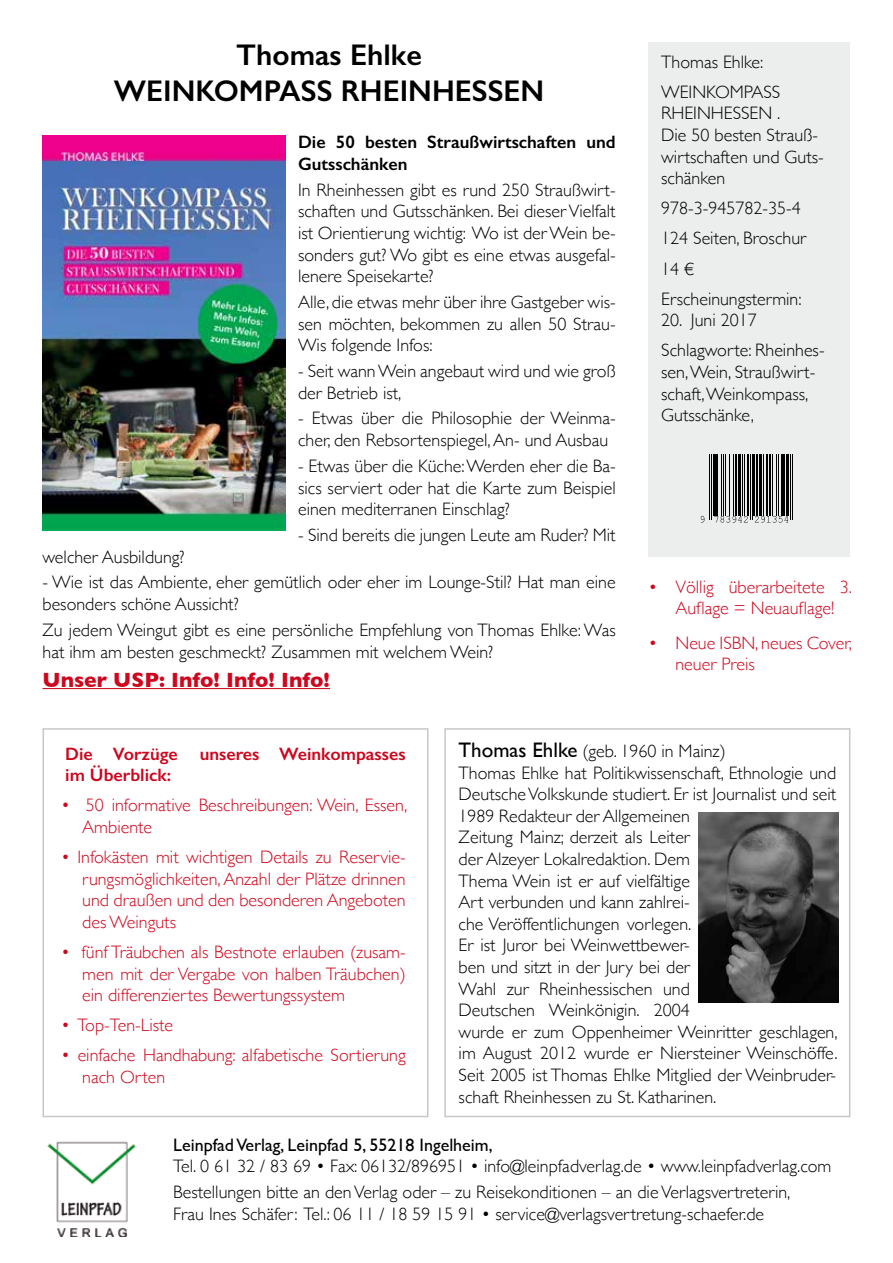
<style>
.page{position:relative;width:893px;height:1263px;background:#fff}
.page>*{position:absolute;margin:0;border:0;box-sizing:border-box;transform-origin:0 0}
.t1{font:600 30px/36px "Gill Sans";color:#000;text-align:center}
.t2{font:700 21px "Gill Sans";color:#cd071e}
.t3{font:300 18px/21.6px "Gill Sans";color:#000}
.t4{font:300 18px/21.6px "Gill Sans";color:#cd071e}
.t5{font:600 18px/21.6px "Gill Sans";color:#000}
.t6{font:600 18px/21.6px "Gill Sans";color:#cd071e}
.t7{font:18px "Gill Sans";color:#000}
.s1{font-weight:400;font-size:21px}
</style>
<div class="page">
<img style="left:698px;top:812px;width:141px;height:190px">
<img style="left:43px;top:135px;width:242px;height:396px">
<div style="left:444px;top:728px;width:406px;height:389px;border:2px solid #c6c7c8"></div>
<img style="left:47px;top:1141px;width:89px;height:95px">
<div style="left:648px;top:43px;width:202px;height:514px;background:#eceded"></div>
<div style="left:43px;top:728px;width:385px;height:389px;border:2px solid #c6c7c8"></div>
<hr style="left:709px;top:454px;width:1px;height:66px;background:#000">
<hr style="left:711px;top:454px;width:1px;height:66px;background:#000">
<hr style="left:713px;top:454px;width:2px;height:61px;background:#000">
<hr style="left:716px;top:454px;width:2px;height:61px;background:#000">
<hr style="left:721px;top:454px;width:1px;height:61px;background:#000">
<hr style="left:723px;top:454px;width:1px;height:61px;background:#000">
<hr style="left:725px;top:454px;width:1px;height:61px;background:#000">
<hr style="left:729px;top:454px;width:1px;height:61px;background:#000">
<hr style="left:733px;top:454px;width:1px;height:61px;background:#000">
<hr style="left:735px;top:454px;width:1px;height:61px;background:#000">
<hr style="left:738px;top:454px;width:3px;height:61px;background:#000">
<hr style="left:742px;top:454px;width:1px;height:61px;background:#000">
<hr style="left:744px;top:454px;width:1px;height:61px;background:#000">
<hr style="left:747px;top:454px;width:2px;height:61px;background:#000">
<hr style="left:750px;top:454px;width:1px;height:66px;background:#000">
<hr style="left:752px;top:454px;width:1px;height:66px;background:#000">
<hr style="left:753px;top:454px;width:2px;height:61px;background:#000">
<hr style="left:756px;top:454px;width:2px;height:61px;background:#000">
<hr style="left:759px;top:454px;width:3px;height:61px;background:#000">
<hr style="left:763px;top:454px;width:1px;height:61px;background:#000">
<hr style="left:766px;top:454px;width:1px;height:61px;background:#000">
<hr style="left:769px;top:454px;width:2px;height:61px;background:#000">
<hr style="left:772px;top:454px;width:1px;height:61px;background:#000">
<hr style="left:776px;top:454px;width:1px;height:61px;background:#000">
<hr style="left:778px;top:454px;width:1px;height:61px;background:#000">
<hr style="left:781px;top:454px;width:2px;height:61px;background:#000">
<hr style="left:784px;top:454px;width:1px;height:61px;background:#000">
<hr style="left:786px;top:454px;width:3px;height:61px;background:#000">
<hr style="left:790px;top:454px;width:1px;height:66px;background:#000">
<hr style="left:792px;top:454px;width:1px;height:66px;background:#000">
<svg style="left:701px;top:516px;width:3px;height:7px"></svg>
<svg style="left:715px;top:516px;width:33px;height:7px"></svg>
<svg style="left:755px;top:516px;width:33px;height:7px"></svg>
<hr style="left:43px;top:688px;width:287px;height:1px;background:#cd071e">
<h1 class="t1" style="left:114px;top:37px;width:432px">Thomas Ehlke<br>WEINkOMPASS RHEINHESSEN</h1>
<p class="t5" style="left:298px;top:131px;width:319px">Die 50 besten Straußwirtschaften und<br>Gutsschänken</p>
<p class="t3" style="left:298px;top:178px;width:319px;text-align:justify">In Rheinhessen gibt es rund 250 Straußwirt&shy;schaften und Gutsschänken. Bei dieser Vielfalt ist Orientierung wichtig: Wo ist der Wein be&shy;sonders gut? Wo gibt es eine etwas ausgefal&shy;lenere Speisekarte?</p>
<p class="t3" style="left:298px;top:290px;width:319px;text-align:justify">Alle, die etwas mehr über ihre Gastgeber wis&shy;sen möchten, bekommen zu allen 50 Strau-Wis folgende Infos:</p>
<p class="t3" style="left:298px;top:359px;width:319px">- Seit wann Wein angebaut wird und wie groß der Betrieb ist,</p>
<p class="t3" style="left:298px;top:407px;width:319px">- Etwas über die Philosophie der Weinma&shy;cher, den Rebsortenspiegel, An- und Ausbau</p>
<p class="t3" style="left:298px;top:454px;width:319px;text-align:justify">- Etwas über die Küche: Werden eher die Ba&shy;sics serviert oder hat die Karte zum Beispiel einen mediterranen Einschlag?</p>
<p class="t3" style="left:298px;top:523px;width:319px">- Sind bereits die jungen Leute am Ruder? Mit</p>
<p class="t3" style="left:43px;top:545px;width:144px">welcher Ausbildung?</p>
<p class="t3" style="left:43px;top:571px;width:575px">- Wie ist das Ambiente, eher gemütlich oder eher im Lounge-Stil? Hat man eine besonders schöne Aussicht?</p>
<p class="t3" style="left:43px;top:618px;width:575px">Zu jedem Weingut gibt es eine persönliche Empfehlung von Thomas Ehlke: Was hat ihm am besten geschmeckt? Zusammen mit welchem Wein?</p>
<p class="t2" style="left:43px;top:663px;width:289px">Unser USP: Info! Info! Info!</p>
<p class="t3" style="left:661px;top:46px;width:104px;line-height:30.2px">Thomas Ehlke:<br>Weinkompass</p>
<p class="t3" style="left:661px;top:102px;width:73px">Rheinhessen</p>
<p class="t3" style="left:661px;top:102px;width:164px;text-indent:116px">.<br>Die 50 besten Strauß&shy;wirtschaften und Guts&shy;schänken</p>
<p class="t3" style="left:661px;top:192px;width:146px;line-height:30.2px">978-3-945782-35-4<br>124 Seiten, Broschur<br>14 €<br>Erscheinungstermin:</p>
<p class="t3" style="left:661px;top:304px;width:165px;line-height:30.2px">20. Juni 2017<br>Schlagworte: Rheinhes-</p>
<p class="t3" style="left:661px;top:360px;width:156px">sen, Wein, Straußwirt&shy;schaft, Weinkompass,<br>Gutsschänke,</p>
<p class="t4" style="left:648px;top:575px;width:205px;text-align:center">• Völlig überarbeitete 3.<br>Auflage = Neuauflage!</p>
<p class="t4" style="left:675px;top:631px;width:178px;text-indent:-27px">• Neue ISBN, neues Cover, neuer Preis</p>
<p class="t6" style="left:65px;top:743px;width:342px">Die Vorzüge unseres Weinkompasses im Überblick:</p>
<p class="t4" style="left:82px;top:794px;width:326px;text-indent:-21px">• 50 informative Beschreibungen: Wein, Essen,<br>Ambiente</p>
<p class="t4" style="left:82px;top:845px;width:325px;text-align:justify;text-indent:-21px">• Infokästen mit wichtigen Details zu Reservie&shy;rungsmöglichkeiten, Anzahl der Plätze drinnen und draußen und den besonderen Angeboten des Weinguts</p>
<p class="t4" style="left:82px;top:940px;width:325px;text-align:justify;text-indent:-21px">• fünf Träubchen als Bestnote erlauben (zusam&shy;men mit der Vergabe von halben Träubchen) ein differenziertes Bewertungssystem</p>
<p class="t4" style="left:61px;top:1014px;width:114px">• Top-Ten-Liste</p>
<p class="t4" style="left:82px;top:1044px;width:325px;text-indent:-21px">• einfache H andhabung: alfabetische Sortierung nach Orten</p>
<p class="t3" style="left:459px;top:739px;width:381px"><span class="s1">Thomas Ehlke</span> (geb. 1960 in Mainz)<br>Thomas Ehlke hat Politikwissenschaft, Ethnologie und Deutsche Volkskunde studiert. Er ist Journalist und seit 1989 Redakteur der Allgemeinen<br>Zeitung Mainz; derzeit als Leiter<br>der Alzeyer Lokalredaktion. Dem<br>Thema Wein ist er auf vielfältige<br>Art verbunden und kann zahlrei-<br>che Veröffentlichungen vorlegen.<br>Er ist Juror bei Weinwettbewer-<br>ben und sitzt in der Jury bei der<br>Wahl zur Rheinhessischen und<br>Deutschen Weinkönigin. 2004<br>wurde er zum Oppenheimer Weinritter geschlagen, im August 2012 wurde er Niersteiner Weinschöffe.<br>Seit 2005 ist Thomas Ehlke Mitglied der Weinbruder&shy;schaft Rheinhessen zu St. Katharinen.</p>
<p class="t7" style="left:173px;top:1134px;width:321px">Leinpfad Verlag, Leinpfad 5, 55218 Ingelheim,</p>
<p class="t3" style="left:173px;top:1152px;width:660px;line-height:25.8px">Tel. 0 61 32 / 83 69 • Fax: 06132/896951 • info@leinpfadverlag.de • www.leinpfadverlag.com<br>Bestellungen bitte an den Verlag oder – zu Reisekonditionen – an die Verlagsvertreterin,</p>
<p class="t3" style="left:173px;top:1202px;width:592px">Frau Ines Schäfer: Tel.: 06 11 / 18 59 15 91 • service@verlagsvertretung-schaefer.de</p>
</div>
